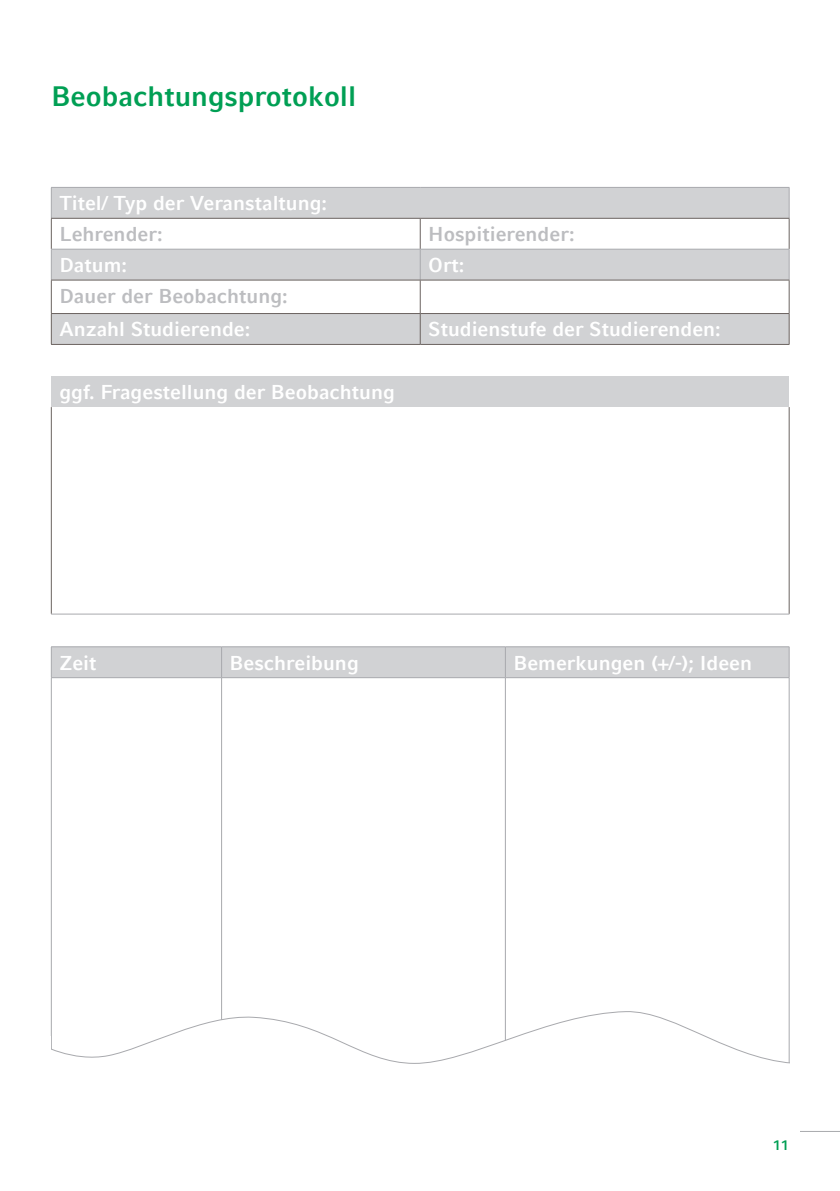
<style>
.page{position:relative;width:840px;height:1191px;background:#fff}
.page>*{position:absolute;margin:0;border:0;box-sizing:border-box;transform-origin:0 0}
.t1{font:700 28px "LMU Compatil Fact";color:#009f54}
.t2{font:700 20px "LMU Compatil Fact";color:#fff}
.t3{font:700 20px "LMU Compatil Fact";color:#bcbdc0}
.t4{font:700 14px "LMU Compatil Fact";color:#009f54}
</style>
<div class="page">
<svg style="left:52px;top:188px;width:736px;height:156px;fill:#d1d2d4"></svg>
<hr style="left:51px;top:188px;width:1px;height:30px;background:#a8a9ad">
<hr style="left:788px;top:188px;width:1px;height:30px;background:#a8a9ad">
<hr style="left:51px;top:187px;width:369px;height:1px;background:#a8a9ad">
<hr style="left:420px;top:187px;width:369px;height:1px;background:#a8a9ad">
<hr style="left:51px;top:218px;width:369px;height:1px;background:#6b6360">
<hr style="left:420px;top:218px;width:369px;height:1px;background:#6b6360">
<hr style="left:51px;top:218px;width:1px;height:31px;background:#6b6360">
<hr style="left:419px;top:218px;width:1px;height:31px;background:#6b6360">
<hr style="left:788px;top:218px;width:1px;height:31px;background:#6b6360">
<hr style="left:51px;top:249px;width:1px;height:31px;background:#a8a9ad">
<hr style="left:51px;top:249px;width:369px;height:1px;background:#a8a9ad">
<hr style="left:419px;top:249px;width:1px;height:31px;background:#a8a9ad">
<hr style="left:788px;top:249px;width:1px;height:31px;background:#a8a9ad">
<hr style="left:420px;top:249px;width:369px;height:1px;background:#a8a9ad">
<hr style="left:51px;top:280px;width:1px;height:33px;background:#6b6360">
<hr style="left:51px;top:280px;width:369px;height:1px;background:#6b6360">
<hr style="left:419px;top:280px;width:1px;height:33px;background:#6b6360">
<hr style="left:788px;top:280px;width:1px;height:33px;background:#6b6360">
<hr style="left:420px;top:280px;width:369px;height:1px;background:#6b6360">
<hr style="left:51px;top:314px;width:1px;height:30px;background:#6b6360">
<hr style="left:51px;top:313px;width:369px;height:1px;background:#6b6360">
<hr style="left:51px;top:344px;width:369px;height:1px;background:#6b6360">
<hr style="left:419px;top:314px;width:1px;height:30px;background:#6b6360">
<hr style="left:788px;top:314px;width:1px;height:30px;background:#6b6360">
<hr style="left:420px;top:313px;width:369px;height:1px;background:#6b6360">
<hr style="left:420px;top:344px;width:369px;height:1px;background:#6b6360">
<div style="left:51px;top:376px;width:737px;height:31px;background:#d1d2d4"></div>
<hr style="left:51px;top:407px;width:1px;height:207px;background:#6b6360">
<hr style="left:788px;top:407px;width:1px;height:207px;background:#6b6360">
<hr style="left:51px;top:614px;width:738px;height:1px;background:#a8a9ad">
<div style="left:52px;top:647px;width:736px;height:30px;background:#d1d2d4"></div>
<hr style="left:51px;top:647px;width:1px;height:30px;background:#a8a9ad">
<hr style="left:51px;top:646px;width:170px;height:1px;background:#a8a9ad">
<hr style="left:51px;top:677px;width:170px;height:1px;background:#a8a9ad">
<hr style="left:221px;top:647px;width:1px;height:30px;background:#a8a9ad">
<hr style="left:221px;top:646px;width:284px;height:1px;background:#a8a9ad">
<hr style="left:221px;top:677px;width:284px;height:1px;background:#a8a9ad">
<hr style="left:504px;top:647px;width:1px;height:30px;background:#a8a9ad">
<hr style="left:788px;top:647px;width:1px;height:30px;background:#a8a9ad">
<hr style="left:505px;top:646px;width:284px;height:1px;background:#a8a9ad">
<hr style="left:505px;top:677px;width:284px;height:1px;background:#a8a9ad">
<hr style="left:51px;top:678px;width:1px;height:428px;background:#a8a9ad">
<hr style="left:221px;top:678px;width:1px;height:428px;background:#a8a9ad">
<hr style="left:504px;top:678px;width:1px;height:428px;background:#a8a9ad">
<hr style="left:788px;top:678px;width:1px;height:428px;background:#a8a9ad">
<svg style="left:50px;top:1009px;width:789px;height:123px"></svg>
<div style="left:28px;top:1036px;width:23px;height:98px;background:#fff"></div>
<div style="left:31px;top:1121px;width:768px;height:13px;background:#fff"></div>
<div style="left:789px;top:1011px;width:50px;height:98px;background:#fff"></div>
<p class="t1" style="left:51px;top:80px;width:306px">Beobachtungsprotokoll</p>
<p class="t2" style="left:59px;top:192px;width:269px">Titel/ Typ der Veranstaltung:</p>
<p class="t3" style="left:59px;top:222px;width:105px">Lehrender:</p>
<p class="t3" style="left:428px;top:222px;width:148px">Hospitierender:</p>
<p class="t2" style="left:59px;top:253px;width:69px">Datum:</p>
<p class="t2" style="left:428px;top:253px;width:38px">Ort:</p>
<p class="t3" style="left:59px;top:284px;width:230px">Dauer der Beobachtung:</p>
<p class="t2" style="left:59px;top:318px;width:192px">Anzahl Studierende:</p>
<p class="t2" style="left:428px;top:318px;width:294px">Studienstufe der Studierenden:</p>
<p class="t2" style="left:59px;top:380px;width:337px">ggf. Fragestellung der Beobachtung</p>
<p class="t2" style="left:59px;top:651px;width:39px">Zeit</p>
<p class="t2" style="left:229px;top:651px;width:131px">Beschreibung</p>
<p class="t2" style="left:513px;top:651px;width:240px">Bemerkungen (+/-); Ideen</p>
<p class="t4" style="left:772px;top:1137px;width:17px">11</p>
</div>
